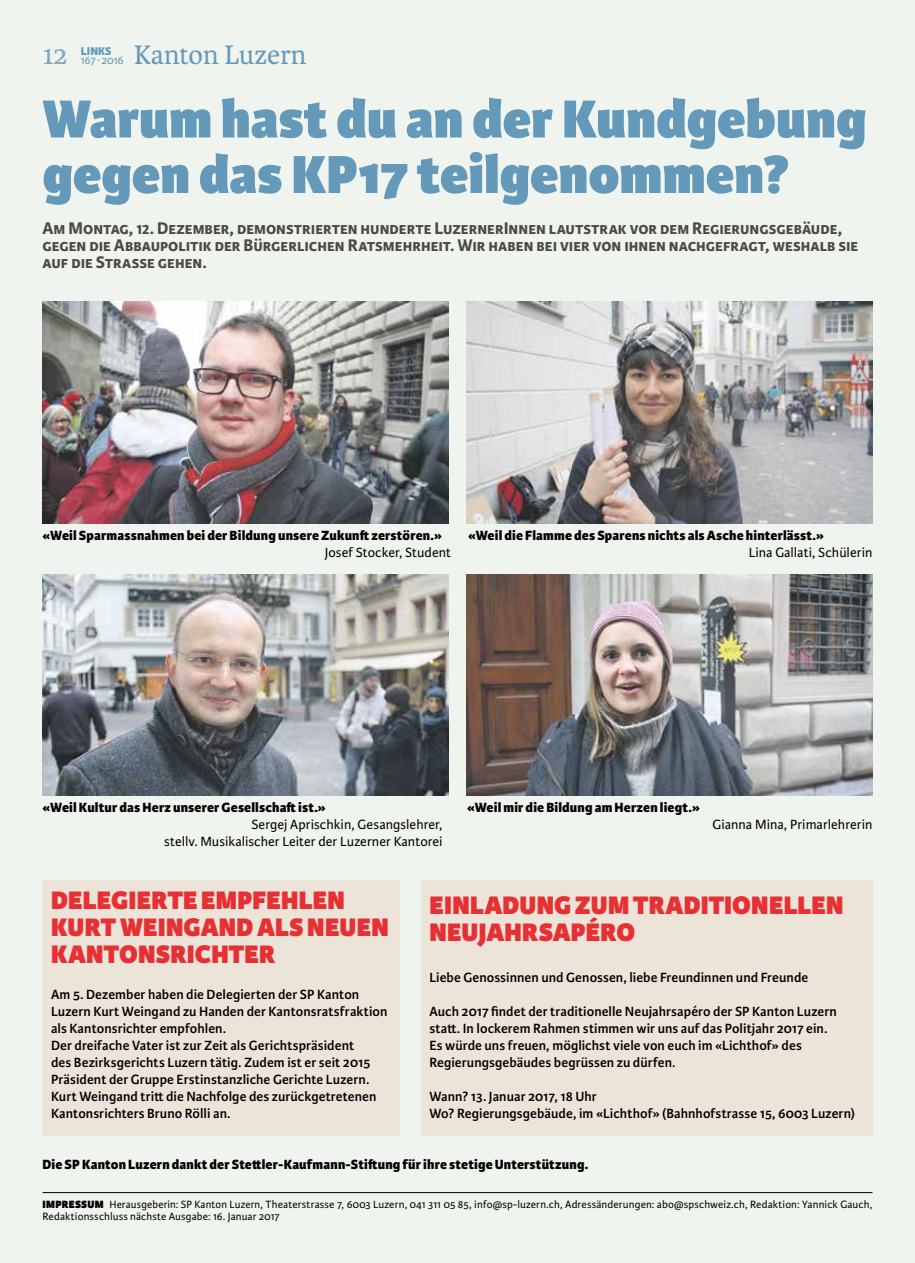
<style>
.page{position:relative;width:915px;height:1263px;background:#fff}
.page>*{position:absolute;margin:0;border:0;box-sizing:border-box;transform-origin:0 0}
.t1{font:800 57px/55.5px "Karmina Sans";color:#6599b9}
.t2{font:28.5px "Karmina";color:#6599b9}
.t3{font:28.5px "Karmina";color:#81a8c3}
.t4{font:800 27px/27px "Karmina Sans";letter-spacing:.005em;color:#e73034}
.t5{font:700 18px/17px "Karmina Sans";color:#4a4a49}
.t6{font:600 14.25px/17px "Karmina Sans";letter-spacing:.005em;color:#000}
.t7{font:800 14.25px "Karmina Sans";letter-spacing:.01em;color:#000}
.t8{font:14.25px/17px "Karmina Sans";letter-spacing:.005em;color:#000;text-align:right}
.t9{font:12px "Karmina Sans";letter-spacing:-.04em;color:#6599b9}
.t10{font:800 12px "Karmina Sans";color:#6599b9}
.t11{font:11.25px/12.8px "Karmina Sans";letter-spacing:.015em;color:#000}
.s1{font-weight:800}
</style>
<div class="page">
<hr style="left:914px;top:0;width:1px;height:1263px;background:#f0f4ee">
<div style="left:0;top:0;width:914px;height:1263px;background:#f0f4ee"></div>
<hr style="left:43px;top:1192px;width:829px;height:1px;background:#000">
<div style="left:420px;top:880px;width:451px;height:255px;background:#ece3d9"></div>
<div style="left:43px;top:880px;width:356px;height:255px;background:#ece3d9"></div>
<img style="left:43px;top:302px;width:406px;height:221px">
<img style="left:466px;top:302px;width:406px;height:221px">
<img style="left:43px;top:574px;width:406px;height:221px">
<img style="left:466px;top:574px;width:406px;height:221px">
<p class="t9" style="left:81px;top:53px;width:45px">167 ∙ 2016</p>
<h2 class="t2" style="left:134px;top:39px;width:174px">Kanton Luzern</h2>
<h2 class="t3" style="left:43px;top:39px;width:27px">12</h2>
<p class="t10" style="left:81px;top:44px;width:32px">LINKS</p>
<h1 class="t1" style="left:43px;top:93px;width:825px">Warum hast du an der Kundgebung gegen das KP17 teilgenommen?</h1>
<p class="t5" style="left:43px;top:220px;width:817px">Am Montag, 12. Dezember, demonstrierten hunderte LuzernerInnen lautstrak vor dem Regierungsgebäude, gegen die Abbaupolitik der Bürgerlichen Ratsmehrheit. Wir haben bei vier von ihnen nachgefragt, weshalb sie auf die Strasse gehen.</p>
<p class="t7" style="left:43px;top:527px;width:401px">«Weil Sparmassnahmen bei der Bildung unsere Zukunft zerstören.»</p>
<p class="t8" style="left:325px;top:544px;width:128px">Josef Stocker, Student</p>
<p class="t7" style="left:468px;top:527px;width:357px">«Weil die Flamme des Sparens nichts als Asche hinterlässt.»</p>
<p class="t8" style="left:748px;top:544px;width:125px">Lina Gallati, Schülerin</p>
<p class="t7" style="left:43px;top:799px;width:285px">«Weil Kultur das Herz unserer Gesellschaft ist.»</p>
<p class="t8" style="left:164px;top:816px;width:280px">Sergej Aprischkin, Gesangslehrer,<br>stellv. Musikalischer Leiter der Luzerner Kantorei</p>
<p class="t7" style="left:467px;top:799px;width:234px">«Weil mir die Bildung am Herzen liegt.»</p>
<p class="t8" style="left:712px;top:816px;width:161px">Gianna Mina, Primarlehrerin</p>
<h3 class="t4" style="left:51px;top:888px;width:339px">DELEGIERTE EMPFEHLEN<br>KURT WEINGAND ALS NEUEN<br>KANTONSRICHTER</h3>
<p class="t6" style="left:51px;top:986px;width:338px">Am 5. Dezember haben die Delegierten der SP Kanton Luzern Kurt Weingand zu Handen der Kantonsratsfraktion als Kantonsrichter empfohlen.<br>Der dreifache Vater ist zur Zeit als Gerichtspräsident<br>des Bezirksgerichts Luzern tätig. Zudem ist er seit 2015<br>Präsident der Gruppe Erstinstanzliche Gerichte Luzern.<br>Kurt Weingand tritt die Nachfolge des zurückgetretenen Kantonsrichters Bruno Rölli an.</p>
<h3 class="t4" style="left:429px;top:893px;width:415px">EINLADUNG ZUM TRADITIONELLEN<br>NEUJAHRSAPÉRO</h3>
<p class="t6" style="left:429px;top:969px;width:380px">Liebe Genossinnen und Genossen, liebe Freundinnen und Freunde</p>
<p class="t6" style="left:429px;top:1003px;width:409px">Auch 2017 findet der traditionelle Neujahrsapéro der SP Kanton Luzern statt. In lockerem Rahmen stimmen wir uns auf das Politjahr 2017 ein.<br>Es würde uns freuen, möglichst viele von euch im «Lichthof» des Regierungsgebäudes begrüssen zu dürfen.</p>
<p class="t6" style="left:429px;top:1088px;width:427px">Wann? 13. Januar 2017, 18 Uhr<br>Wo? Regierungsgebäude, im «Lichthof» (Bahnhofstrasse 15, 6003 Luzern)</p>
<p class="t7" style="left:43px;top:1156px;width:547px">Die SP Kanton Luzern dankt der Stettler-Kaufmann-Stiftung für ihre stetige Unterstützung.</p>
<p class="t11" style="left:43px;top:1198px;width:831px"><span class="s1">IMPRESSUM</span> Herausgeberin: SP Kanton Luzern, Theaterstrasse 7, 6003 Luzern, 041 311 05 85, info@sp-luzern.ch, Adressänderungen: abo@spschweiz.ch, Redaktion: Yannick Gauch,<br>Redaktionsschluss nächste Ausgabe: 16. Januar 2017</p>
</div>
